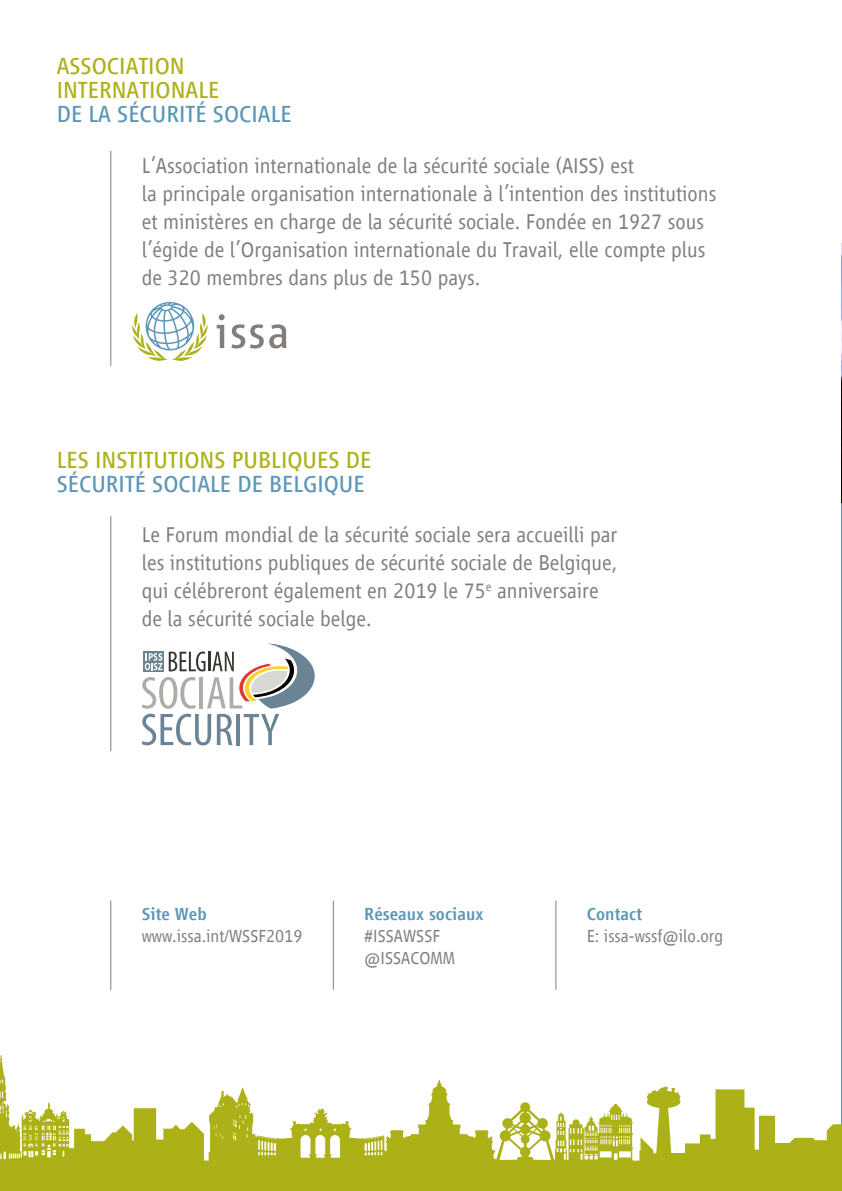
<style>
.page{position:relative;width:842px;height:1191px;background:#fff}
.page>*{position:absolute;margin:0;border:0;box-sizing:border-box;transform-origin:0 0}
.t1{font:24px/24px "Vialog LT Com";color:#adb118}
.t2{font:24px "Vialog LT Com";color:#5c97b7}
.t3{font:300 22px/28px "Vialog LT Com";color:#817e7b}
.t4{font:300 18px/22px "Vialog LT Com";color:#817e7b}
.t5{font:500 18px "Vialog LT Com";color:#5c97b7}
</style>
<div class="page">
<img style="left:841px;top:244px;width:1px;height:259px">
<hr style="left:841px;top:503px;width:1px;height:667px;background:#5c97b7">
<svg style="left:132px;top:302px;width:76px;height:59px"></svg>
<svg style="left:217px;top:314px;width:70px;height:34px"></svg>
<hr style="left:110px;top:151px;width:1px;height:215px;background:#817e7b">
<hr style="left:110px;top:516px;width:1px;height:235px;background:#817e7b">
<hr style="left:110px;top:900px;width:1px;height:89px;background:#817e7b">
<hr style="left:333px;top:900px;width:1px;height:89px;background:#817e7b">
<hr style="left:556px;top:900px;width:1px;height:89px;background:#817e7b">
<svg style="left:142px;top:643px;width:173px;height:102px"></svg>
<svg style="left:0;top:1055px;width:842px;height:136px"></svg>
<p class="t1" style="left:57px;top:54px;width:164px">ASSOCIATION<br>INTERNATIONALE</p>
<p class="t2" style="left:57px;top:101px;width:237px">DE LA SÉCURITÉ SOCIALE</p>
<p class="t3" style="left:142px;top:151px;width:576px">L’Association internationale de la sécurité sociale (AISS) est<br>la principale organisation internationale à l’intention des institutions et ministères en charge de la sécurité sociale. Fondée en 1927 sous l’égide de l’Organisation internationale du Travail, elle compte plus de 320 membres dans plus de 150 pays.</p>
<p class="t1" style="left:57px;top:448px;width:316px">LES INSTITUTIONS PUBLIQUES DE</p>
<p class="t2" style="left:57px;top:470px;width:309px">SÉCURITÉ SOCIALE DE BELGIQUE</p>
<p class="t3" style="left:142px;top:521px;width:477px">Le Forum mondial de la sécurité sociale sera accueilli par les institutions publiques de sécurité sociale de Belgique, qui célébreront également en 2019 le 75<sup>e</sup> anniversaire de la sécurité sociale belge.</p>
<p class="t5" style="left:142px;top:904px;width:66px">Site Web</p>
<p class="t4" style="left:142px;top:925px;width:162px">www.issa.int/WSSF2019</p>
<p class="t5" style="left:364px;top:904px;width:121px">Réseaux sociaux</p>
<p class="t4" style="left:364px;top:925px;width:92px">#ISSAWSSF @ISSACOMM</p>
<p class="t5" style="left:587px;top:904px;width:57px">Contact</p>
<p class="t4" style="left:587px;top:925px;width:138px">E: issa-wssf@ilo.org</p>
</div>
